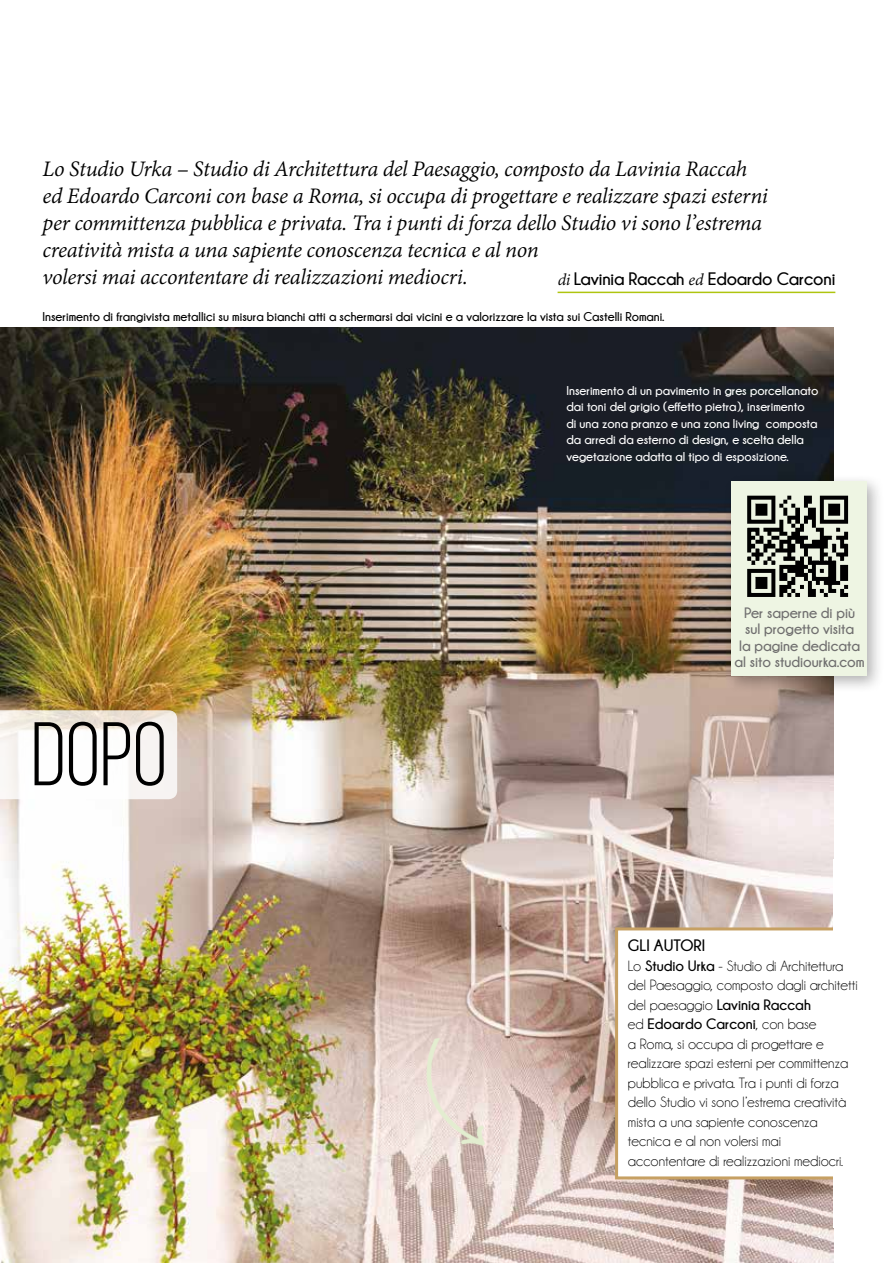
<style>
.page{position:relative;width:893px;height:1263px;background:#fff}
.page>*{position:absolute;margin:0;border:0;box-sizing:border-box;transform-origin:0 0}
.t1{font:90px "Bebas Neue";color:#000}
.t2{font:italic 24px/27px "Adobe Devanagari";letter-spacing:-.02em;color:#000}
.t3{font:700 18px "Champagne&Limousines";letter-spacing:-.01em;color:#000}
.t4{font:700 16.5px "Champagne&Limousines";color:#000}
.t5{font:15px/19.5px "Champagne&Limousines";color:#000}
.t6{font:700 15px/16.2px "Champagne&Limousines";color:#706f6f;text-align:center}
.t7{font:700 12.75px/16.5px "Champagne&Limousines";color:#fff}
.t8{font:700 12.75px "Champagne&Limousines";color:#000}
.s1{font-family:"Adobe Devanagari";font-weight:400;font-style:italic}
.s2{font-weight:700}
</style>
<div class="page">
<img style="left:0;top:327px;width:833px;height:936px">
<svg style="left:615px;top:927px;width:218px;height:252px"></svg>
<svg style="left:0;top:710px;width:177px;height:89px"></svg>
<hr style="left:558px;top:292px;width:277px;height:1px;background:#afc50f">
<div style="left:723px;top:474px;width:161px;height:220px;background:#000;opacity:.3"></div>
<div style="left:731px;top:481px;width:135px;height:194px;background:#eef5e3"></div>
<img style="left:747px;top:495px;width:102px;height:102px">
<img style="left:405px;top:1030px;width:114px;height:138px">
<p class="t2" style="left:43px;top:157px;width:727px">Lo Studio Urka – Studio di Architettura del Paesaggio, composto da Lavinia Raccah ed Edoardo Carconi con base a Roma, si occupa di progettare e realizzare spazi esterni per committenza pubblica e privata. Tra i punti di forza dello Studio vi sono l’estrema creatività mista a una sapiente conoscenza tecnica e al non<br>volersi mai accontentare di realizzazioni mediocri.</p>
<p class="t8" style="left:43px;top:309px;width:623px">Inserimento di frangivista metallici su misura bianchi atti a schermarsi dai vicini e a valorizzare la vista sui Castelli Romani.</p>
<p class="t3" style="left:558px;top:268px;width:279px"><span class="s1">di</span> Lavinia Raccah <span class="s1">ed</span> Edoardo Carconi</p>
<p class="t7" style="left:566px;top:382px;width:254px">Inserimento di un pavimento in gres porcellanato dai toni del grigio (effetto pietra), inserimento<br>di una zona pranzo e una zona living composta da arredi da esterno di design, e scelta della vegetazione adatta al tipo di esposizione.</p>
<h1 class="t1" style="left:31px;top:706px;width:137px">dopo</h1>
<p class="t6" style="left:734px;top:605px;width:132px">Per saperne di più<br>sul progetto visita<br>la pagine dedicata al sito studiourka.com</p>
<p class="t4" style="left:628px;top:936px;width:79px">GLI AUTORI</p>
<p class="t5" style="left:628px;top:956px;width:231px">Lo <span class="s2">Studio Urka</span> - Studio di Architettura del Paesaggio, composto dagli architetti del paesaggio <span class="s2">Lavinia Raccah<br></span>ed <span class="s2">Edoardo Carconi</span>, con base<br>a Roma, si occupa di progettare e realizzare spazi esterni per committenza pubblica e privata. Tra i punti di forza dello Studio vi sono l’estrema creatività mista a una sapiente conoscenza tecnica e al non volersi mai accontentare di realizzazioni mediocri.</p>
</div>
